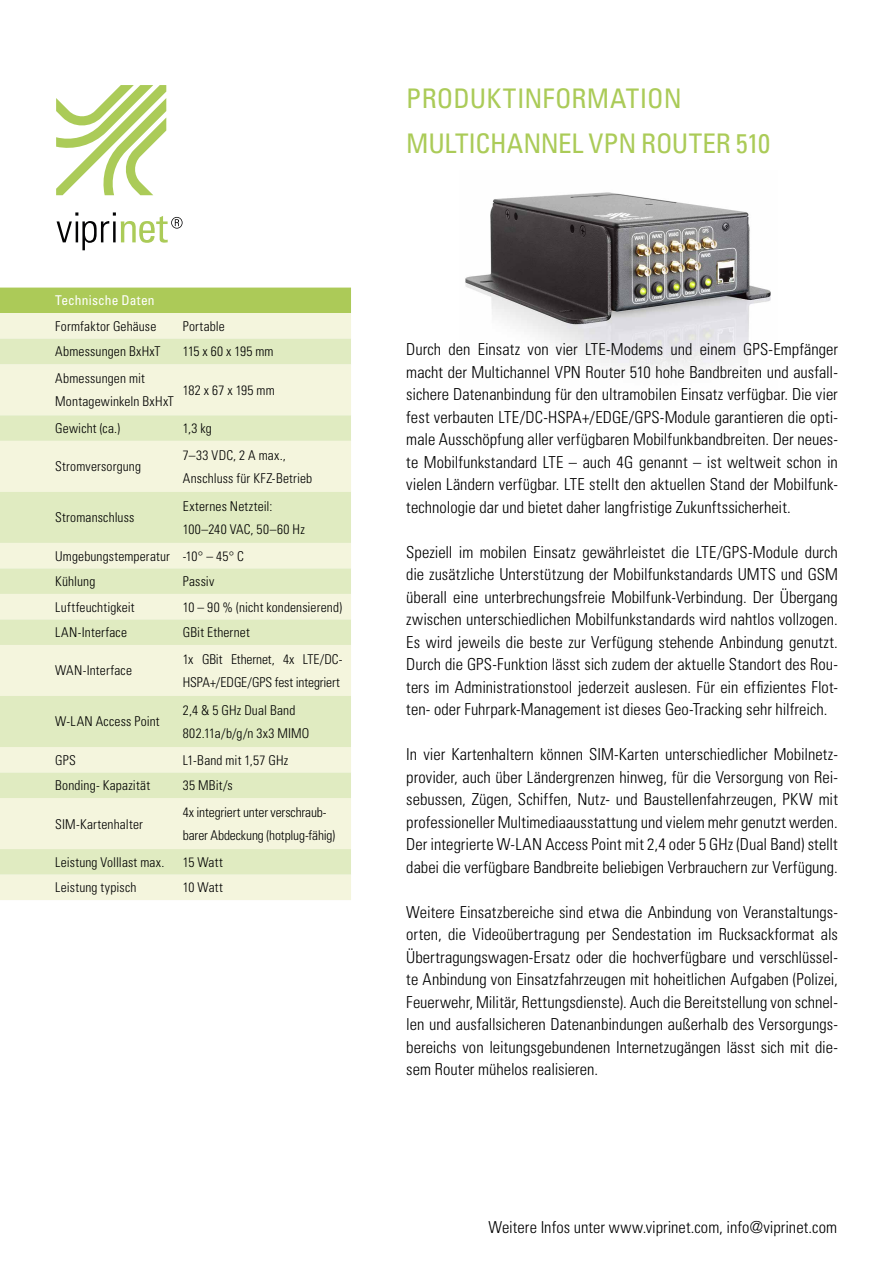
<style>
.page{position:relative;width:893px;height:1263px;background:#fff}
.page>*{position:absolute;margin:0;border:0;box-sizing:border-box;transform-origin:0 0}
.t1{font:condensed 27px/45px "Univers LT Std";color:#abcb58}
.t2{font:300 condensed 16.5px/22.5px "Univers LT Std";color:#000;text-align:justify}
.t3{font:300 condensed 13.5px/22.5px "Univers LT Std";letter-spacing:.01em;color:#000}
.t4{font:300 condensed 13.5px/22.5px "Univers LT Std";letter-spacing:-.01em;color:#000}
.t5{font:condensed 13.5px "Univers LT Std";color:#fff}
</style>
<div class="page">
<img style="left:465px;top:192px;width:306px;height:181px">
<svg style="left:56px;top:85px;width:110px;height:110px"></svg>
<svg style="left:57px;top:212px;width:126px;height:38px"></svg>
<div style="left:0;top:288px;width:351px;height:25px;background:#acca58"></div>
<div style="left:0;top:313px;width:351px;height:587px;background:#f4f5dd"></div>
<svg style="left:0;top:339px;width:351px;height:535px;background:#eaf0cf"></svg>
<p class="t5" style="left:55px;top:292px;width:101px">TECHNISCHE DATEN</p>
<p class="t3" style="left:55px;top:315px;width:103px">Formfaktor Gehäuse</p>
<p class="t3" style="left:183px;top:315px;width:43px">Portable</p>
<p class="t3" style="left:55px;top:340px;width:107px">Abmessungen BxHxT</p>
<p class="t4" style="left:183px;top:340px;width:92px">115 x 60 x 195 mm</p>
<p class="t3" style="left:55px;top:367px;width:120px">Abmessungen mit<br>Montagewinkeln BxHxT</p>
<p class="t3" style="left:183px;top:379px;width:93px">182 x 67 x 195 mm</p>
<p class="t3" style="left:55px;top:417px;width:66px">Gewicht (ca.)</p>
<p class="t3" style="left:183px;top:417px;width:30px">1,3 kg</p>
<p class="t3" style="left:55px;top:455px;width:87px">Stromversorgung</p>
<p class="t3" style="left:183px;top:444px;width:131px">7–33 VDC, 2 A max.,<br>Anschluss für KFZ-Betrieb</p>
<p class="t3" style="left:55px;top:506px;width:81px">Stromanschluss</p>
<p class="t3" style="left:183px;top:495px;width:124px">Externes Netzteil:<br>100–240 VAC, 50–60 Hz</p>
<p class="t3" style="left:55px;top:543px;width:190px;line-height:25.5px">Umgebungstemperatur -10° – 45° C<br>Kühlung</p>
<p class="t3" style="left:183px;top:570px;width:33px">Passiv</p>
<p class="t3" style="left:55px;top:596px;width:81px">Luftfeuchtigkeit</p>
<p class="t3" style="left:183px;top:596px;width:161px">10 – 90 % (nicht kondensierend)</p>
<p class="t3" style="left:55px;top:621px;width:73px">LAN-Interface</p>
<p class="t3" style="left:183px;top:621px;width:68px">GBit Ethernet</p>
<p class="t3" style="left:55px;top:659px;width:78px">WAN-Interface</p>
<p class="t4" style="left:183px;top:648px;width:161px">1x GBit Ethernet, 4x LTE/DC-<br>HSPA+/EDGE/GPS fest integriert</p>
<p class="t3" style="left:55px;top:710px;width:106px">W-LAN Access Point</p>
<p class="t3" style="left:183px;top:699px;width:128px">2,4 &amp; 5 GHz Dual Band<br>802.11a/b/g/n 3x3 MIMO</p>
<p class="t3" style="left:55px;top:749px;width:22px">GPS</p>
<p class="t3" style="left:183px;top:749px;width:107px">L1-Band mit 1,57 GHz</p>
<p class="t3" style="left:55px;top:774px;width:96px">Bonding- Kapazität</p>
<p class="t3" style="left:183px;top:774px;width:51px">35 MBit/s</p>
<p class="t3" style="left:55px;top:812px;width:89px">SIM-Kartenhalter</p>
<p class="t4" style="left:183px;top:801px;width:154px">4x integriert unter verschraub&shy;barer Abdeckung (hotplug-fähig)</p>
<p class="t3" style="left:55px;top:851px;width:111px">Leistung Volllast max.</p>
<p class="t3" style="left:183px;top:851px;width:42px">15 Watt</p>
<p class="t3" style="left:55px;top:876px;width:83px">Leistung typisch</p>
<p class="t3" style="left:183px;top:876px;width:42px">10 Watt</p>
<h1 class="t1" style="left:406px;top:75px;width:365px">PRODUKTINFORMATION<br>MULTICHANNEL VPN ROUTER 510</h1>
<p class="t2" style="left:406px;top:338px;width:433px">Durch den Einsatz von vier LTE-Modems und einem GPS-Empfänger macht der Multichannel VPN Router 510 hohe Bandbreiten und ausfall&shy;sichere Datenanbindung für den ultramobilen Einsatz verfügbar. Die vier fest verbauten LTE/DC-HSPA+/EDGE/GPS-Module garantieren die opti&shy;male Ausschöpfung aller verfügbaren Mobilfunkbandbreiten. Der neues&shy;te Mobilfunkstandard LTE – auch 4G genannt – ist weltweit schon in vielen Ländern verfügbar. LTE stellt den aktuellen Stand der Mobilfunk&shy;technologie dar und bietet daher langfristige Zukunftssicherheit.</p>
<p class="t2" style="left:406px;top:541px;width:433px">Speziell im mobilen Einsatz gewährleistet die LTE/GPS-Module durch die zusätzliche Unterstützung der Mobilfunkstandards UMTS und GSM überall eine unterbrechungsfreie Mobilfunk-Verbindung. Der Übergang zwischen unterschiedlichen Mobilfunkstandards wird nahtlos vollzogen.<br>Es wird jeweils die beste zur Verfügung stehende Anbindung genutzt.<br>Durch die GPS-Funktion lässt sich zudem der aktuelle Standort des Rou&shy;ters im Administrationstool jederzeit auslesen. Für ein effizientes Flot&shy;ten- oder Fuhrpark-Management ist dieses Geo-Tracking sehr hilfreich.</p>
<p class="t2" style="left:406px;top:743px;width:433px">In vier Kartenhaltern können SIM-Karten unterschiedlicher Mobilnetz&shy;provider, auch über Ländergrenzen hinweg, für die Versorgung von Rei&shy;sebussen, Zügen, Schiffen, Nutz- und Baustellenfahrzeugen, PKW mit professioneller Multimediaausstattung und vielem mehr genutzt werden.<br>Der integrierte W-LAN Access Point mit 2,4 oder 5 GHz (Dual Band) stellt dabei die verfügbare Bandbreite beliebigen Verbrauchern zur Verfügung.</p>
<p class="t2" style="left:406px;top:901px;width:433px">Weitere Einsatzbereiche sind etwa die Anbindung von Veranstaltungs&shy;orten, die Videoübertragung per Sendestation im Rucksackformat als Übertragungswagen-Ersatz oder die hochverfügbare und verschlüssel&shy;te Anbindung von Einsatzfahrzeugen mit hoheitlichen Aufgaben (Polizei, Feuerwehr, Militär, Rettungsdienste). Auch die Bereitstellung von schnel&shy;len und ausfallsicheren Datenanbindungen außerhalb des Versorgungs&shy;bereichs von leitungsgebundenen Internetzugängen lässt sich mit die&shy;sem Router mühelos realisieren.</p>
<p class="t2" style="left:488px;top:1215px;width:350px">Weitere Infos unter www.viprinet.com, info@viprinet.com</p>
</div>
